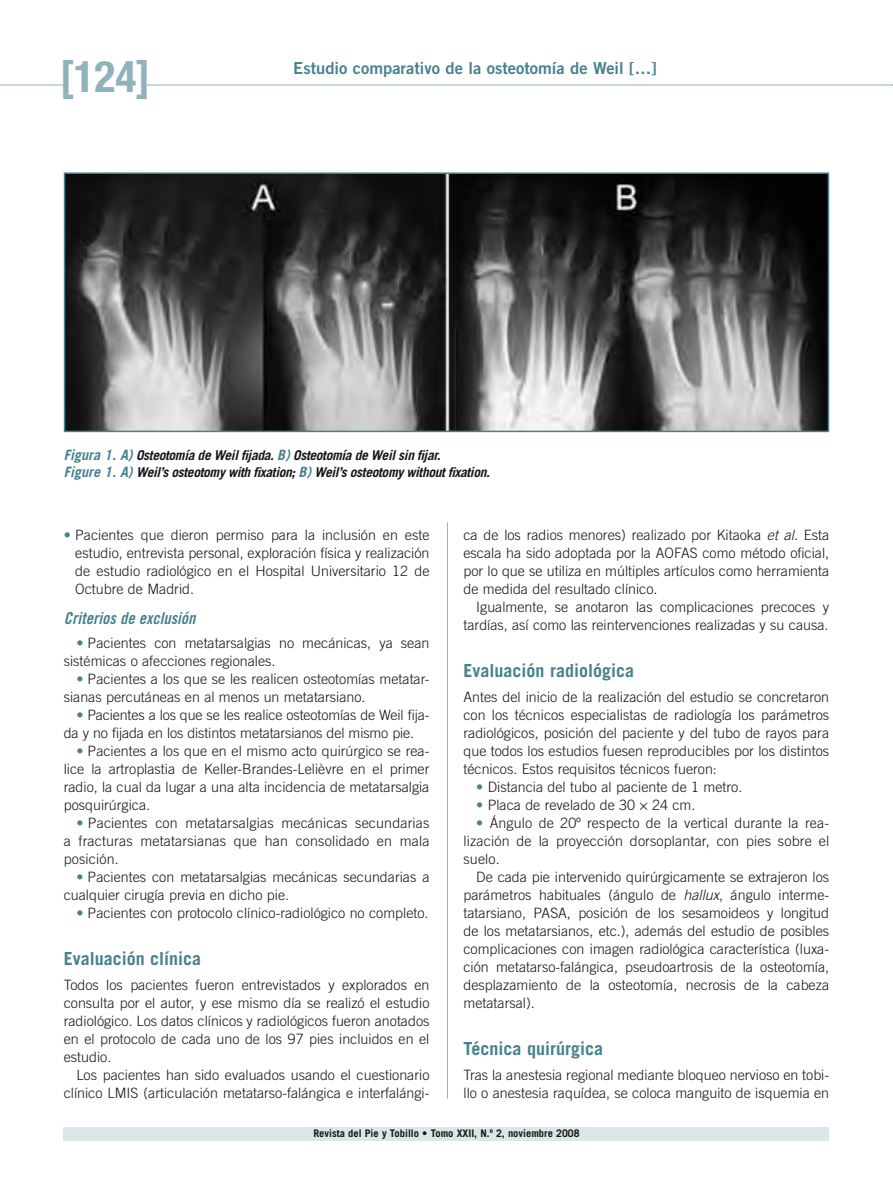
<style>
.page{position:relative;width:893px;height:1191px;background:#fff}
.page>*{position:absolute;margin:0;border:0;box-sizing:border-box;transform-origin:0 0}
.t1{font:700 condensed 43.5px "Helvetica Neue LT Std";color:#90b3bb}
.t2{font:700 18px "Trade Gothic LT Std";color:#46818d}
.t3{font:16.5px "Trade Gothic LT Std Bd 2";color:#46818d}
.t4{font:16.5px "Trade Gothic LT Std Bd Cn 20 Obl";color:#46818d}
.t5{font:300 14.25px/18px "Trade Gothic LT Std";color:#151518;text-align:justify}
.t6{font:italic 700 13.5px/16.5px "Trade Gothic LT Std";letter-spacing:-.025em;color:#151518}
.t7{font:700 10.5px "Trade Gothic LT Std";color:#151518}
.s1{font-size:14.25px;color:#46818d}
.s2{color:#46818d}
.s3{font-style:italic}
</style>
<div class="page">
<hr style="left:0;top:85px;width:64px;height:1px;background:#90b3bb">
<hr style="left:145px;top:85px;width:748px;height:1px;background:#90b3bb">
<div style="left:64px;top:1127px;width:765px;height:13px;background:#dae6e8"></div>
<img style="left:67px;top:175px;width:759px;height:254px">
<div style="left:64px;top:172px;width:765px;height:260px;border:2px solid #46818d"></div>
<hr style="left:447px;top:522px;width:1px;height:576px;background:#90b3bb">
<h1 class="t1" style="left:60px;top:50px;width:92px">[124]</h1>
<p class="t3" style="left:293px;top:58px;width:365px">Estudio comparativo de la osteotomía de Weil […]</p>
<p class="t6" style="left:64px;top:447px;width:428px"><span class="s1">Figura 1. A)</span> Osteotomía de Weil fijada. <span class="s1">B)</span> Osteotomía de Weil sin fijar.<br><span class="s1">Figure 1. A)</span> Weil’s osteotomy with fixation; <span class="s1">B)</span> Weil’s osteotomy without fixation.</p>
<p class="t5" style="left:75px;top:526px;width:356px;text-indent:-11px"><span class="s2">•</span> Pacientes que dieron permiso para la inclusión en este estudio, entrevista personal, exploración física y realización de estudio radiológico en el Hospital Universitario 12 de Octubre de Madrid.</p>
<p class="t4" style="left:64px;top:608px;width:133px">Criterios de exclusión</p>
<p class="t5" style="left:64px;top:634px;width:367px;text-indent:13px"><span class="s2">•</span> Pacientes con metatarsalgias no mecánicas, ya sean sistémicas o afecciones regionales.</p>
<p class="t5" style="left:64px;top:670px;width:367px;text-indent:13px"><span class="s2">•</span> Pacientes a los que se les realicen osteotomías metatar&shy;sianas percutáneas en al menos un metatarsiano.</p>
<p class="t5" style="left:64px;top:706px;width:367px;text-indent:13px"><span class="s2">•</span> Pacientes a los que se les realice osteotomías de Weil fija&shy;da y no fijada en los distintos metatarsianos del mismo pie.</p>
<p class="t5" style="left:64px;top:742px;width:367px;text-indent:13px"><span class="s2">•</span> Pacientes a los que en el mismo acto quirúrgico se rea&shy;lice la artroplastia de Keller-Brandes-Lelièvre en el primer radio, la cual da lugar a una alta incidencia de metatarsalgia posquirúrgica.</p>
<p class="t5" style="left:64px;top:814px;width:367px;text-indent:13px"><span class="s2">•</span> Pacientes con metatarsalgias mecánicas secundarias a fracturas metatarsianas que han consolidado en mala posición.</p>
<p class="t5" style="left:64px;top:868px;width:367px;text-indent:13px"><span class="s2">•</span> Pacientes con metatarsalgias mecánicas secundarias a cualquier cirugía previa en dicho pie.</p>
<p class="t5" style="left:77px;top:904px;width:353px"><span class="s2">•</span> Pacientes con protocolo clínico-radiológico no completo.</p>
<p class="t2" style="left:64px;top:947px;width:139px">Evaluación clínica</p>
<p class="t5" style="left:64px;top:976px;width:367px">Todos los pacientes fueron entrevistados y explorados en consulta por el autor, y ese mismo día se realizó el estudio radiológico. Los datos clínicos y radiológicos fueron anotados en el protocolo de cada uno de los 97 pies incluidos en el estudio.</p>
<p class="t5" style="left:64px;top:1066px;width:367px;text-align:right">Los pacientes han sido evaluados usando el cuestionario clínico LMIS (articulación metatarso-falángica e interfalángi-</p>
<p class="t5" style="left:463px;top:526px;width:367px">ca de los radios menores) realizado por Kitaoka <span class="s3">et al</span>. Esta escala ha sido adoptada por la AOFAS como método oficial, por lo que se utiliza en múltiples artículos como herramienta de medida del resultado clínico.</p>
<p class="t5" style="left:463px;top:598px;width:367px;text-align:right">Igualmente, se anotaron las complicaciones precoces y tardías, así como las reintervenciones realizadas y su causa.</p>
<p class="t2" style="left:463px;top:659px;width:172px">Evaluación radiológica</p>
<p class="t5" style="left:463px;top:688px;width:367px">Antes del inicio de la realización del estudio se concretaron con los técnicos especialistas de radiología los parámetros radiológicos, posición del paciente y del tubo de rayos para que todos los estudios fuesen reproducibles por los distintos técnicos. Estos requisitos técnicos fueron:</p>
<p class="t5" style="left:476px;top:778px;width:268px"><span class="s2">•</span> Distancia del tubo al paciente de 1 metro.</p>
<p class="t5" style="left:476px;top:796px;width:221px"><span class="s2">•</span> Placa de revelado de 30 × 24 cm.</p>
<p class="t5" style="left:463px;top:814px;width:367px;text-indent:13px"><span class="s2">•</span> Ángulo de 20º respecto de la vertical durante la rea&shy;lización de la proyección dorsoplantar, con pies sobre el suelo.</p>
<p class="t5" style="left:463px;top:868px;width:367px;text-indent:13px">De cada pie intervenido quirúrgicamente se extrajeron los parámetros habituales (ángulo de <span class="s3">hallux</span>, ángulo interme&shy;tatarsiano, PASA, posición de los sesamoideos y longitud de los metatarsianos, etc.), además del estudio de posibles complicaciones con imagen radiológica característica (luxa&shy;ción metatarso-falángica, pseudoartrosis de la osteotomía, desplazamiento de la osteotomía, necrosis de la cabeza metatarsal).</p>
<p class="t2" style="left:463px;top:1037px;width:141px">Técnica quirúrgica</p>
<p class="t5" style="left:463px;top:1066px;width:367px">Tras la anestesia regional mediante bloqueo nervioso en tobi&shy;llo o anestesia raquídea, se coloca manguito de isquemia en</p>
<p class="t7" style="left:313px;top:1126px;width:268px">Revista del Pie y Tobillo • Tomo XXII, N.º 2, noviembre 2008</p>
</div>
